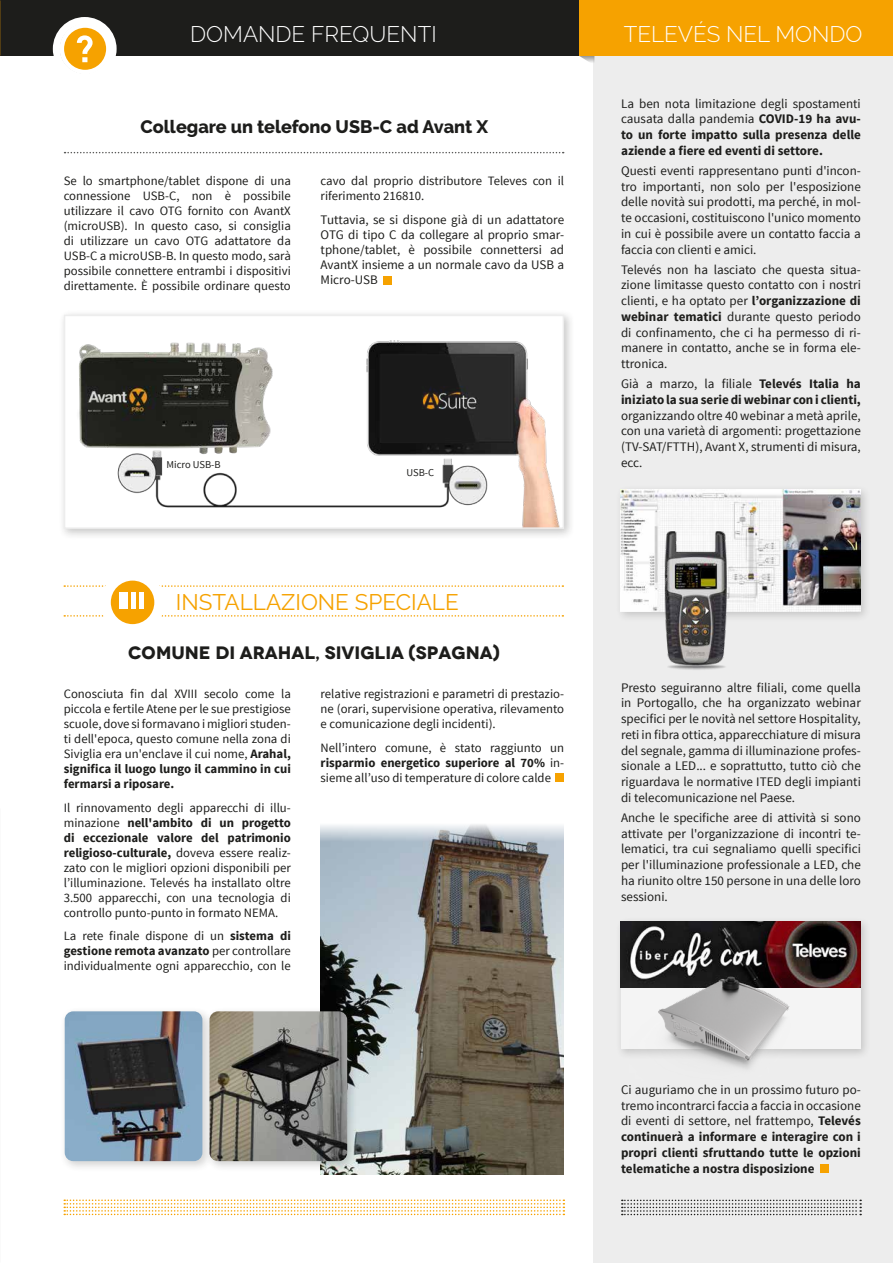
<style>
.page{position:relative;width:893px;height:1263px;background:#fff}
.page>*{position:absolute;margin:0;border:0;box-sizing:border-box;transform-origin:0 0}
.t1{font:300 22.5px "Raleway";color:#fff}
.t2{font:22.5px "Raleway";color:#f6a200}
.t3{font:800 18px "Raleway";color:#1d1d1b}
.t4{font:700 expanded 18px "Novecento";color:#1d1d1b}
.t5{font:13.05px/15.8px "Source Sans Pro";color:#1d1d1b;text-align:justify}
.t6{font:700 13.05px/15.8px "Source Sans Pro";color:#1d1d1b;text-align:justify}
.t7{font:12.75px/15px "Source Sans Pro";color:#1d1d1b;text-align:justify}
.t8{font:10.5px "Source Sans Pro";color:#1d1d1b}
.s1{font-weight:700}
.s2{font-weight:400}
</style>
<div class="page">
<div style="left:594px;top:6px;width:299px;height:1257px;background:#ededed"></div>
<svg style="left:579px;top:56px;width:15px;height:9px"></svg>
<div style="left:0;top:0;width:579px;height:56px;background:#1d1d1b"></div>
<div style="left:579px;top:0;width:314px;height:56px;background:#f6a200"></div>
<svg style="left:64px;top:615px;width:499px;height:2px"></svg>
<svg style="left:64px;top:585px;width:499px;height:2px"></svg>
<div style="left:53px;top:17px;width:64px;height:64px;background:#fff;border-radius:50%"></div>
<svg style="left:62px;top:26px;width:46px;height:46px"></svg>
<div style="left:60px;top:23px;width:51px;height:51px;border:4px solid #fff;border-radius:50%"></div>
<svg style="left:72px;top:35px;width:26px;height:27px"></svg>
<svg style="left:64px;top:1199px;width:500px;height:16px"></svg>
<svg style="left:622px;top:1199px;width:239px;height:16px"></svg>
<div style="left:101px;top:570px;width:63px;height:64px;background:#fff;border-radius:50%"></div>
<svg style="left:109px;top:579px;width:47px;height:47px"></svg>
<div style="left:108px;top:578px;width:49px;height:49px;border:3px solid #fff;border-radius:50%"></div>
<div style="left:119px;top:593px;width:9px;height:16px;background:#fff"></div>
<div style="left:131px;top:593px;width:5px;height:16px;background:#fff"></div>
<hr style="left:139px;top:593px;width:4px;height:16px;background:#fff">
<svg style="left:65px;top:152px;width:499px;height:1px"></svg>
<div style="left:820px;top:1164px;width:8px;height:9px;background:#f6a200"></div>
<img style="left:320px;top:824px;width:243px;height:351px">
<div style="left:59px;top:1006px;width:155px;height:166px;background:#1d1d1b;opacity:.2"></div>
<img style="left:65px;top:1011px;width:137px;height:150px">
<div style="left:204px;top:1006px;width:155px;height:166px;background:#1d1d1b;opacity:.2"></div>
<img style="left:209px;top:1011px;width:138px;height:150px">
<div style="left:556px;top:773px;width:8px;height:9px;background:#f6a200"></div>
<div style="left:383px;top:276px;width:9px;height:8px;background:#f6a200"></div>
<div style="left:59px;top:309px;width:516px;height:231px;background:#1d1d1b;opacity:.24"></div>
<div style="left:65px;top:315px;width:498px;height:213px;background:#fff"></div>
<img style="left:79px;top:340px;width:481px;height:186px">
<div style="left:64px;top:315px;width:500px;height:214px;border:2px solid #ededed"></div>
<div style="left:616px;top:485px;width:256px;height:138px;background:#1d1d1b;opacity:.2"></div>
<img style="left:621px;top:490px;width:239px;height:121px">
<img style="left:625px;top:508px;width:163px;height:162px">
<div style="left:616px;top:916px;width:256px;height:144px;background:#1d1d1b;opacity:.2"></div>
<div style="left:621px;top:922px;width:239px;height:127px;background:#f4f4f4"></div>
<img style="left:621px;top:922px;width:239px;height:65px">
<img style="left:630px;top:942px;width:214px;height:127px">
<h1 class="t1" style="left:190px;top:21px;width:248px">DOMANDE FREQUENTI</h1>
<h2 class="t3" style="left:141px;top:117px;width:349px">Collegare un telefono USB-C ad Avant X</h2>
<p class="t7" style="left:64px;top:174px;width:229px">Se lo smartphone/tablet dispone di una connessione USB-C, non è possibile utilizzare il cavo OTG fornito con AvantX (microUSB). In questo caso, si consiglia di utilizzare un cavo OTG adattatore da USB-C a microUSB-B. In questo modo, sarà possibile connettere entrambi i dispositivi direttamente. È possibile ordinare questo</p>
<p class="t7" style="left:321px;top:174px;width:245px">cavo dal proprio distributore Televes con il riferimento 216810.</p>
<p class="t5" style="left:321px;top:212px;width:245px;line-height:15.1px">Tuttavia, se si dispone già di un adattatore OTG di tipo C da collegare al proprio smar&shy;tphone/tablet, è possibile connettersi ad AvantX insieme a un normale cavo da USB a Micro-USB</p>
<p class="t8" style="left:166px;top:458px;width:56px">Micro USB-B</p>
<p class="t8" style="left:406px;top:466px;width:29px">USB-C</p>
<h1 class="t2" style="left:176px;top:589px;width:284px">INSTALLAZIONE SPECIALE</h1>
<h2 class="t4" style="left:128px;top:642px;width:373px">COMUNE DI ARAHAL, SIVIGLIA (SPAGNA)</h2>
<p class="t7" style="left:64px;top:687px;width:229px">Conosciuta fin dal XVIII secolo come la piccola e fertile Atene per le sue prestigiose scuole, dove si formavano i migliori studen&shy;ti dell'epoca, questo comune nella zona di Siviglia era un'enclave il cui nome, <span class="s1">Arahal, significa il luogo lungo il cammino in cui fermarsi a riposare.</span></p>
<p class="t7" style="left:64px;top:800px;width:229px">Il rinnovamento degli apparecchi di illu&shy;minazione <span class="s1">nell'ambito di un progetto di eccezionale valore del patrimonio religioso-culturale,</span> doveva essere realiz&shy;zato con le migliori opzioni disponibili per l’illuminazione. Televés ha installato oltre 3.500 apparecchi, con una tecnologia di controllo punto-punto in formato NEMA.</p>
<p class="t7" style="left:64px;top:929px;width:229px">La rete finale dispone di un <span class="s1">sistema di gestione remota avanzato</span> per controllare individualmente ogni apparecchio, con le</p>
<p class="t7" style="left:321px;top:687px;width:245px">relative registrazioni e parametri di prestazio&shy;ne (orari, supervisione operativa, rilevamento e comunicazione degli incidenti).</p>
<p class="t7" style="left:321px;top:740px;width:245px">Nell’intero comune, è stato raggiunto un <span class="s1">risparmio energetico superiore al 70%</span> in&shy;sieme all’uso di temperature di colore calde</p>
<h1 class="t1" style="left:624px;top:21px;width:240px">TELEVÉS NEL MONDO</h1>
<p class="t6" style="left:621px;top:96px;width:241px"><span class="s2">La ben nota limitazione degli spostamenti causata dalla pandemia</span> COVID-19 ha avu&shy;to un forte impatto sulla presenza delle aziende a fiere ed eventi di settore.</p>
<p class="t5" style="left:621px;top:163px;width:241px">Questi eventi rappresentano punti d'incon&shy;tro importanti, non solo per l'esposizione delle novità sui prodotti, ma perché, in mol&shy;te occasioni, costituiscono l'unico momento in cui è possibile avere un contatto faccia a faccia con clienti e amici.</p>
<p class="t5" style="left:621px;top:262px;width:241px">Televés non ha lasciato che questa situa&shy;zione limitasse questo contatto con i nostri clienti, e ha optato per <span class="s1">l’organizzazione di webinar tematici</span> durante questo periodo di confinamento, che ci ha permesso di ri&shy;manere in contatto, anche se in forma ele&shy;ttronica.</p>
<p class="t6" style="left:621px;top:376px;width:241px"><span class="s2">Già a marzo, la filiale</span> Televés Italia ha iniziato la sua serie di webinar con i clienti,</p>
<p class="t5" style="left:621px;top:408px;width:241px">organizzando oltre 40 webinar a metà aprile, con una varietà di argomenti: progettazione (TV-SAT/FTTH), Avant X, strumenti di misura, ecc.</p>
<p class="t5" style="left:621px;top:680px;width:241px">Presto seguiranno altre filiali, come quella in Portogallo, che ha organizzato webinar specifici per le novità nel settore Hospitality, reti in fibra ottica, apparecchiature di misura del segnale, gamma di illuminazione profes&shy;sionale a LED... e soprattutto, tutto ciò che riguardava le normative ITED degli impianti di telecomunicazione nel Paese.</p>
<p class="t5" style="left:621px;top:810px;width:241px">Anche le specifiche aree di attività si sono attivate per l'organizzazione di incontri te&shy;lematici, tra cui segnaliamo quelli specifici per l'illuminazione professionale a LED, che ha riunito oltre 150 persone in una delle loro sessioni.</p>
<p class="t6" style="left:621px;top:1082px;width:241px"><span class="s2">Ci auguriamo che in un prossimo futuro po&shy;tremo incontrarci faccia a faccia in occasione di eventi di settore, nel frattempo,</span> Televés continuerà a informare e interagire con i propri clienti sfruttando tutte le opzioni telematiche a nostra disposizione</p>
</div>
